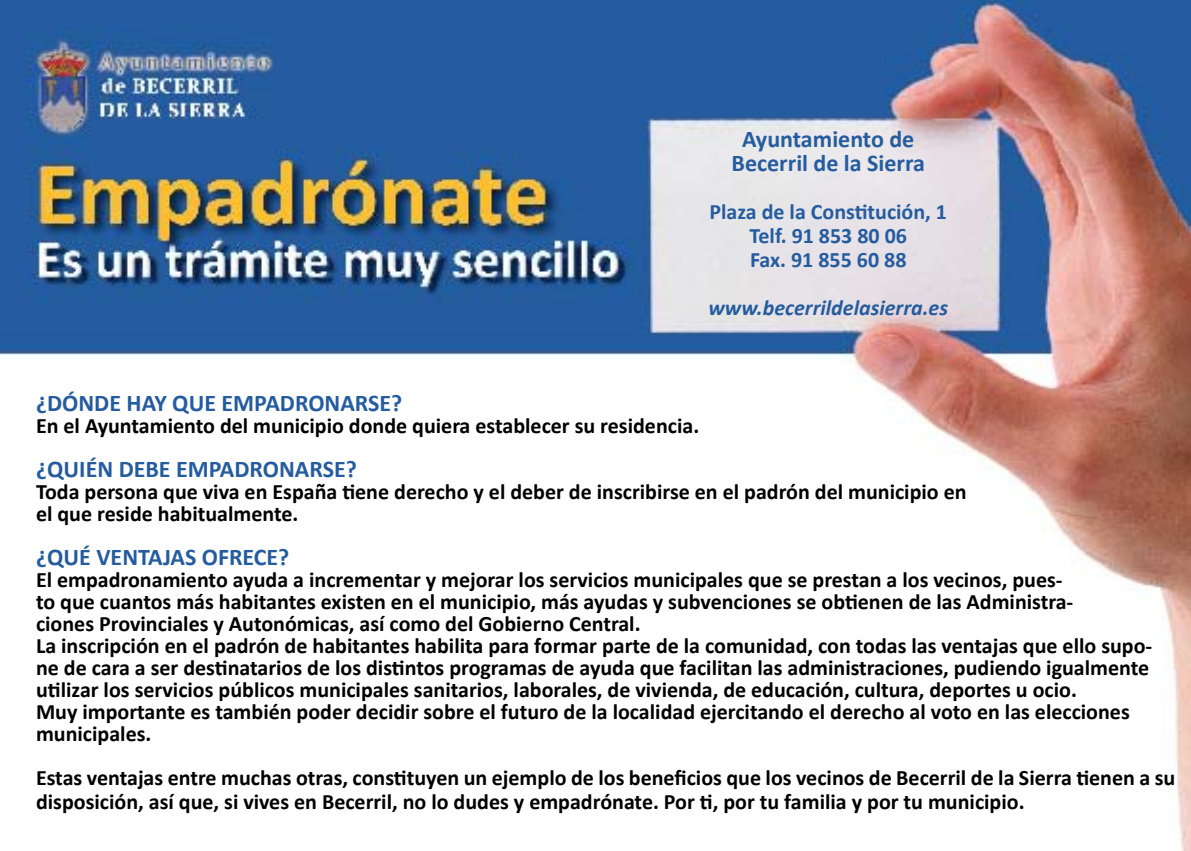
<style>
.page{position:relative;width:1191px;height:851px;background:#fff}
.page>*{position:absolute;margin:0;border:0;box-sizing:border-box;transform-origin:0 0}
.t1{font:700 24px/24px "Calibri";color:#255c9f;text-align:center}
.t2{font:700 22px/22px "Calibri";color:#000}
.t3{font:700 22px/24px "Calibri";color:#255c9f;text-align:center}
.t4{font:italic 700 22px "Calibri";color:#255c9f}
</style>
<div class="page">
<img style="left:0;top:0;width:1191px;height:850px">
<p class="t1" style="left:731px;top:126px;width:195px">Ayuntamiento de<br>Becerril de la Sierra</p>
<p class="t3" style="left:709px;top:199px;width:239px">Plaza de la Constitución, 1<br>Telf. 91 853 80 06<br>Fax. 91 855 60 88</p>
<p class="t4" style="left:708px;top:294px;width:241px">www.becerrildelasierra.es</p>
<p class="t1" style="left:36px;top:390px;width:368px">¿DÓNDE HAY QUE EMPADRONARSE?</p>
<p class="t2" style="left:36px;top:413px;width:664px">En el Ayuntamiento del municipio donde quiera establecer su residencia.</p>
<p class="t1" style="left:36px;top:456px;width:322px">¿QUIÉN DEBE EMPADRONARSE?</p>
<p class="t2" style="left:36px;top:479px;width:932px">Toda persona que viva en España tiene derecho y el deber de inscribirse en el padrón del municipio en el que reside habitualmente.</p>
<p class="t1" style="left:36px;top:544px;width:255px">¿QUÉ VENTAJAS OFRECE?</p>
<p class="t2" style="left:36px;top:567px;width:1117px">El empadronamiento ayuda a incrementar y mejorar los servicios municipales que se prestan a los vecinos, pues-<br>to que cuantos más habitantes existen en el municipio, más ayudas y subvenciones se obtienen de las Administra-<br>ciones Provinciales y Autonómicas, así como del Gobierno Central.<br>La inscripción en el padrón de habitantes habilita para formar parte de la comunidad, con todas las ventajas que ello supo&shy;ne de cara a ser destinatarios de los distintos programas de ayuda que facilitan las administraciones, pudiendo igualmente utilizar los servicios públicos municipales sanitarios, laborales, de vivienda, de educación, cultura, deportes u ocio.<br>Muy importante es también poder decidir sobre el futuro de la localidad ejercitando el derecho al voto en las elecciones municipales.</p>
<p class="t2" style="left:36px;top:764px;width:1141px;line-height:24px">Estas ventajas entre muchas otras, constituyen un ejemplo de los beneficios que los vecinos de Becerril de la Sierra tienen a su disposición, así que, si vives en Becerril, no lo dudes y empadrónate. Por ti, por tu familia y por tu municipio.</p>
</div>
